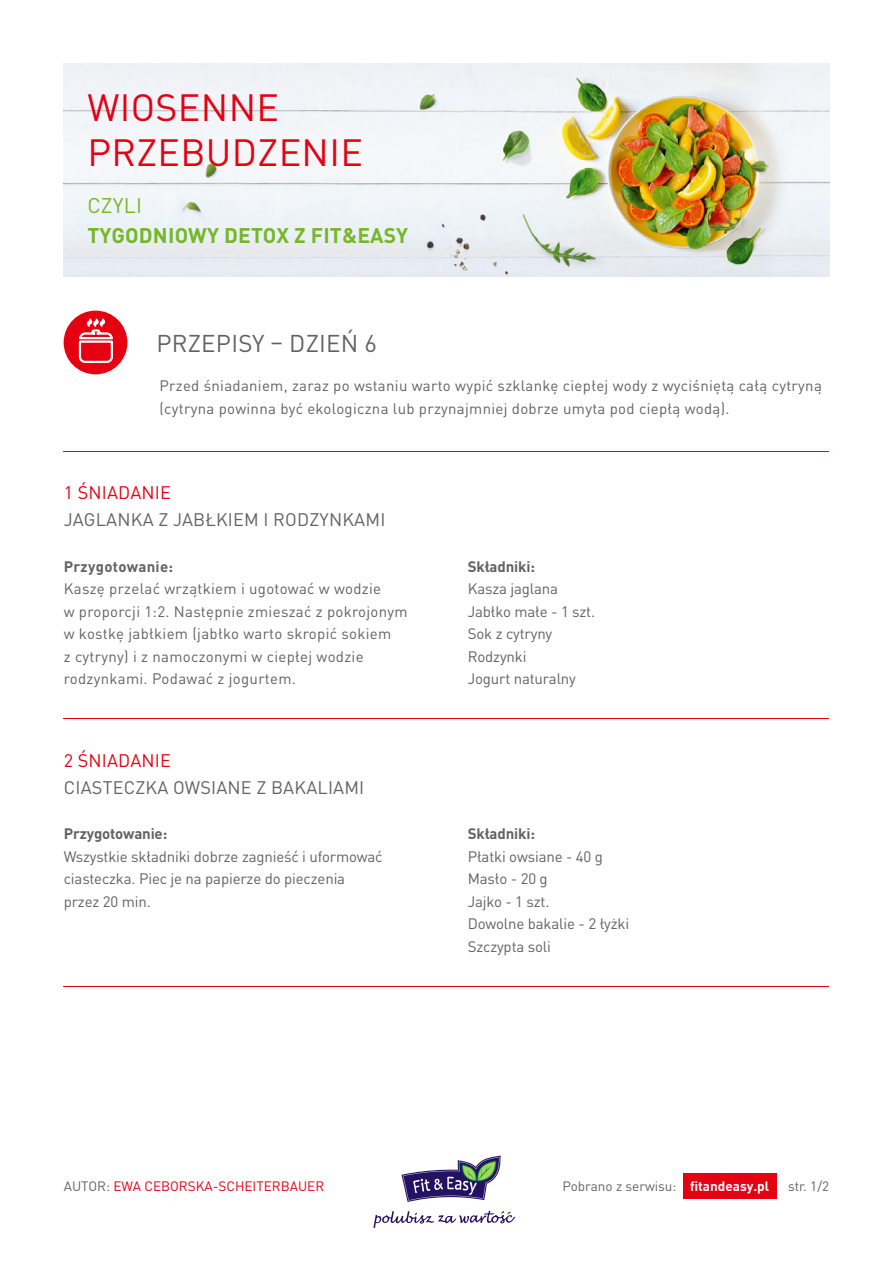
<style>
.page{position:relative;width:893px;height:1263px;background:#fff}
.page>*{position:absolute;margin:0;border:0;box-sizing:border-box;transform-origin:0 0}
.t1{font:37.5px/45px "DIN Pro";letter-spacing:.01em;color:#e60112}
.t2{font:24px "DIN Pro";letter-spacing:.01em;color:#626261}
.t3{font:700 21px "DIN Pro";letter-spacing:.01em;color:#75b726}
.t4{font:21px "DIN Pro";letter-spacing:.01em;color:#75b726}
.t5{font:18px "DIN Pro";letter-spacing:.01em;color:#626261}
.t6{font:18px "DIN Pro";letter-spacing:.01em;color:#e60112}
.t7{font:15px/22.5px "DIN Pro";letter-spacing:.02em;color:#626261}
.t8{font:15px/22.5px "DIN Pro";letter-spacing:-.01em;color:#626261}
.t9{font:700 15px "DIN Pro";letter-spacing:-.01em;color:#626261}
.t10{font:700 15px "DIN Pro";letter-spacing:.02em;color:#626261}
.t11{font:13.5px "DIN Pro";color:#626261}
.t12{font:13.5px "DIN Pro";color:#e60112}
.s1{color:#626261}
.s2{font-weight:700;color:#fff}
</style>
<div class="page">
<svg style="left:402px;top:1155px;width:99px;height:47px"></svg>
<svg style="left:374px;top:1211px;width:141px;height:17px"></svg>
<div style="left:683px;top:1174px;width:93px;height:25px;background:#e60112"></div>
<div style="left:64px;top:311px;width:63px;height:63px;background:#e60112;border-radius:50%"></div>
<svg style="left:79px;top:318px;width:34px;height:45px"></svg>
<hr style="left:64px;top:718px;width:765px;height:1px;background:#e60112">
<hr style="left:64px;top:986px;width:765px;height:1px;background:#e60112">
<img style="left:64px;top:64px;width:765px;height:212px">
<hr style="left:64px;top:451px;width:765px;height:1px;background:#e60112">
<h1 class="t1" style="left:87px;top:84px;width:277px">WIOSENNE<br>PRZEBUDZENIE</h1>
<h3 class="t4" style="left:87px;top:192px;width:56px">CZYLI</h3>
<h3 class="t3" style="left:87px;top:221px;width:322px">TYGODNIOWY DETOX Z FIT&amp;EASY</h3>
<h2 class="t2" style="left:156px;top:328px;width:222px">PRZEPISY – DZIEŃ 6</h2>
<p class="t7" style="left:159px;top:374px;width:664px">Przed śniadaniem, zaraz po wstaniu warto wypić szklankę ciepłej wody z wyciśniętą całą cytryną (cytryna powinna być ekologiczna lub przynajmniej dobrze umyta pod ciepłą wodą).</p>
<p class="t6" style="left:64px;top:482px;width:109px">1 ŚNIADANIE</p>
<p class="t5" style="left:64px;top:509px;width:323px">JAGLANKA Z JABŁKIEM I RODZYNKAMI</p>
<p class="t10" style="left:64px;top:556px;width:111px">Przygotowanie:</p>
<p class="t7" style="left:64px;top:577px;width:345px">Kaszę przelać wrzątkiem i ugotować w wodzie<br>w proporcji 1:2. Następnie zmieszać z pokrojonym w kostkę jabłkiem (jabłko warto skropić sokiem<br>z cytryny) i z namoczonymi w ciepłej wodzie rodzynkami. Podawać z jogurtem.</p>
<p class="t6" style="left:64px;top:749px;width:109px">2 ŚNIADANIE</p>
<p class="t5" style="left:64px;top:776px;width:302px">CIASTECZKA OWSIANE Z BAKALIAMI</p>
<p class="t9" style="left:64px;top:824px;width:105px">Przygotowanie:</p>
<p class="t8" style="left:64px;top:845px;width:320px">Wszystkie składniki dobrze zagnieść i uformować ciasteczka. Piec je na papierze do pieczenia przez 20 min.</p>
<p class="t9" style="left:468px;top:556px;width:69px">Składniki:</p>
<p class="t8" style="left:468px;top:577px;width:129px">Kasza jaglana<br>Jabłko małe - 1 szt.<br>Sok z cytryny<br>Rodzynki<br>Jogurt naturalny</p>
<p class="t9" style="left:468px;top:824px;width:69px">Składniki:</p>
<p class="t8" style="left:468px;top:845px;width:163px">Płatki owsiane - 40 g<br>Masło - 20 g<br>Jajko - 1 szt.<br>Dowolne bakalie - 2 łyżki<br>Szczypta soli</p>
<p class="t12" style="left:64px;top:1177px;width:262px"><span class="s1">AUTOR:</span> EWA CEBORSKA-SCHEITERBAUER</p>
<p class="t11" style="left:562px;top:1177px;width:208px">Pobrano z serwisu: <span class="s2">fitandeasy.pl</span></p>
<p class="t11" style="left:788px;top:1177px;width:42px">str. 1/2</p>
</div>
